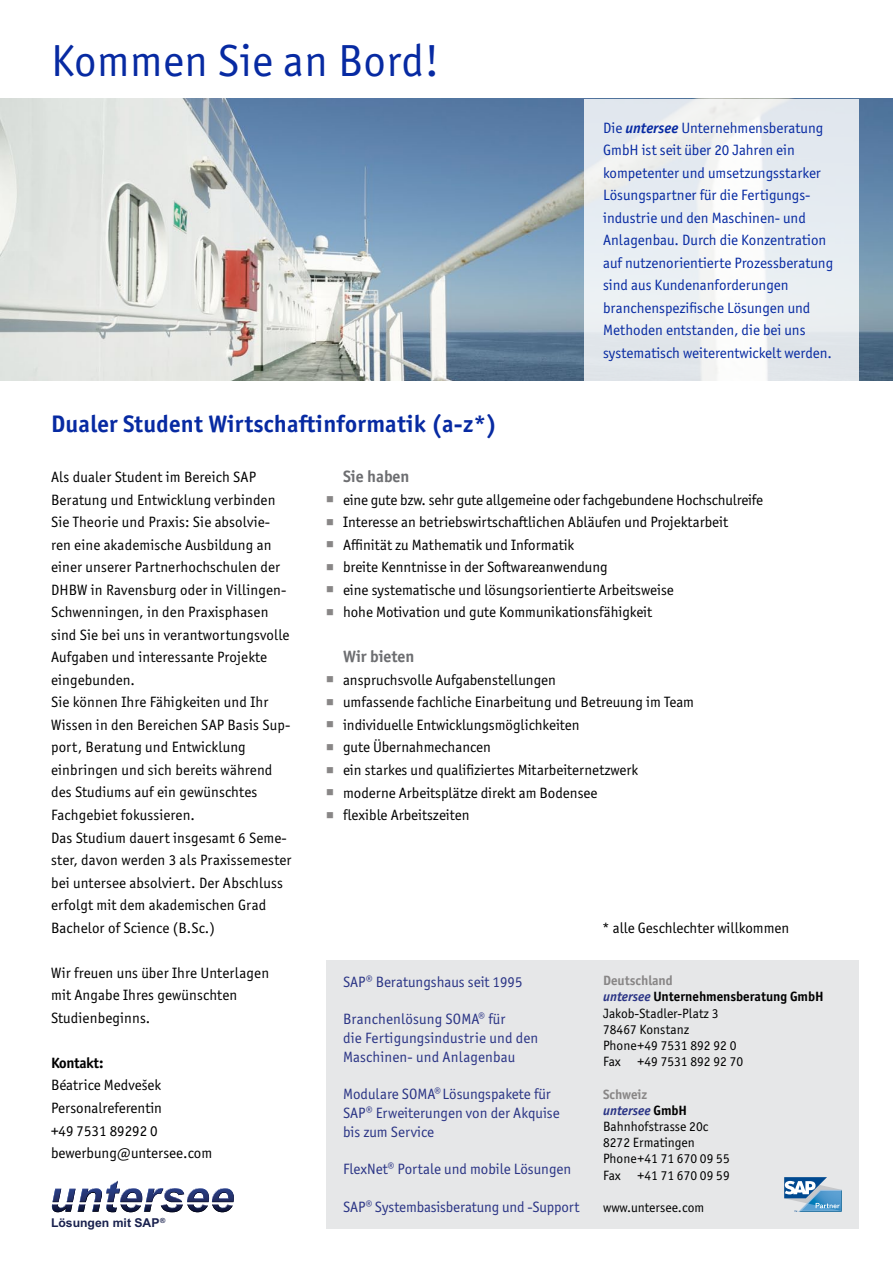
<style>
.page{position:relative;width:893px;height:1263px;background:#fff}
.page>*{position:absolute;margin:0;border:0;box-sizing:border-box;transform-origin:0 0}
.t1{font:45px "Officina Sans ITC Pro";letter-spacing:.01em;color:#072aa2}
.t2{font:700 24px "Officina Sans ITC Pro";letter-spacing:.01em;color:#072aa2}
.t3{font:700 16.5px "Officina Sans ITC Pro";color:#6d6e71}
.t4{font:15px/22.5px "Officina Sans ITC Pro";letter-spacing:.01em;color:#000}
.t5{font:15px/22.5px "Officina Sans ITC Pro";color:#072aa2}
.t6{font:15px/18.8px "Officina Sans ITC Pro";color:#2a3485}
.t7{font:700 15px "Officina Sans ITC Pro";letter-spacing:-.02em;color:#000}
.t8{font:13.5px/16.2px "Officina Sans ITC Pro";color:#000}
.t9{font:700 12.15px "Arial";color:#19214e}
.s1{font-weight:700;font-style:italic}
.s2{font-weight:700;color:#888686}
.s3{font-weight:700;font-style:italic;color:#2a3485}
.s4{font-weight:700}
</style>
<div class="page">
<img style="left:0;top:99px;width:893px;height:282px">
<svg style="left:584px;top:99px;width:275px;height:282px;fill:#e8edf2"></svg>
<div style="left:326px;top:960px;width:533px;height:269px;background:#e6e7e8"></div>
<svg style="left:784px;top:1177px;width:58px;height:35px"></svg>
<svg style="left:52px;top:1181px;width:182px;height:31px"></svg>
<h1 class="t1" style="left:51px;top:35px;width:390px">Kommen Sie an Bord!</h1>
<p class="t5" style="left:603px;top:116px;width:232px">Die <span class="s1">untersee</span> Unternehmensberatung GmbH ist seit über 20 Jahren ein kompetenter und umsetzungsstarker Lösungspartner für die Fertigungs&shy;industrie und den Maschinen- und Anlagenbau. Durch die Konzentration auf nutzenorientierte Prozessberatung sind aus Kundenanforderungen branchenspezifische Lösungen und Methoden entstanden, die bei uns systematisch weiterentwickelt werden.</p>
<h2 class="t2" style="left:51px;top:409px;width:448px">Dualer Student Wirtschaftinformatik (a-z*)</h2>
<p class="t4" style="left:51px;top:466px;width:242px">Als dualer Student im Bereich SAP Beratung und Entwicklung verbinden Sie Theorie und Praxis: Sie absolvie&shy;ren eine akademische Ausbildung an einer unserer Partnerhochschulen der DHBW in Ravensburg oder in Villingen-Schwenningen, in den Praxisphasen sind Sie bei uns in verantwortungsvolle Aufgaben und interessante Projekte eingebunden.<br>Sie können Ihre Fähigkeiten und Ihr Wissen in den Bereichen SAP Basis Sup&shy;port, Beratung und Entwicklung einbringen und sich bereits während des Studiums auf ein gewünschtes Fachgebiet fokussieren.<br>Das Studium dauert insgesamt 6 Seme&shy;ster, davon werden 3 als Praxissemester bei untersee absolviert. Der Abschluss erfolgt mit dem akademischen Grad Bachelor of Science (B.Sc.)</p>
<p class="t4" style="left:51px;top:961px;width:220px">Wir freuen uns über Ihre Unterlagen mit Angabe Ihres gewünschten<br>Studienbeginns.</p>
<p class="t7" style="left:51px;top:1053px;width:54px">Kontakt:</p>
<p class="t4" style="left:51px;top:1074px;width:163px">Béatrice Medvešek<br>Personalreferentin<br>+49 7531 89292 0 bewerbung@untersee.com</p>
<p class="t3" style="left:343px;top:466px;width:68px">Sie haben</p>
<p class="t4" style="left:343px;top:488px;width:422px">eine gute bzw. sehr gute allgemeine oder fachgebundene Hochschulreife Interesse an betriebswirtschaftlichen Abläufen und Projektarbeit Affinität zu Mathematik und Informatik<br>breite Kenntnisse in der Softwareanwendung<br>eine systematische und lösungsorientierte Arbeitsweise<br>hohe Motivation und gute Kommunikationsfähigkeit</p>
<p class="t3" style="left:343px;top:646px;width:73px">Wir bieten</p>
<p class="t4" style="left:343px;top:668px;width:353px">anspruchsvolle Aufgabenstellungen<br>umfassende fachliche Einarbeitung und Betreuung im Team individuelle Entwicklungsmöglichkeiten<br>gute Übernahmechancen<br>ein starkes und qualifiziertes Mitarbeiternetzwerk moderne Arbeitsplätze direkt am Bodensee<br>flexible Arbeitszeiten</p>
<p class="t4" style="left:602px;top:916px;width:189px">* alle Geschlechter willkommen</p>
<p class="t6" style="left:343px;top:972px;width:181px">SAP® Beratungshaus seit 1995</p>
<p class="t6" style="left:343px;top:1010px;width:197px">Branchenlösung SOMA® für<br>die Fertigungsindustrie und den<br>Maschinen- und Anlagenbau</p>
<p class="t6" style="left:343px;top:1085px;width:218px">Modulare SOMA® Lösungspakete für<br>SAP® Erweiterungen von der Akquise bis zum Service</p>
<p class="t6" style="left:343px;top:1160px;width:230px">FlexNet® Portale und mobile Lösungen</p>
<p class="t6" style="left:343px;top:1197px;width:238px">SAP® Systembasisberatung und -Support</p>
<p class="t8" style="left:603px;top:972px;width:222px"><span class="s2">Deutschland<br></span><span class="s3">untersee</span> <span class="s4">Unternehmensberatung GmbH<br></span>Jakob-Stadler-Platz 3<br>78467 Konstanz<br>Phone+49 7531 892 92 0<br>Fax +49 7531 892 92 70</p>
<p class="t8" style="left:603px;top:1086px;width:128px"><span class="s2">Schweiz<br></span><span class="s3">untersee</span> <span class="s4">GmbH<br></span>Bahnhofstrasse 20c<br>8272 Ermatingen<br>Phone+41 71 670 09 55<br>Fax +41 71 670 09 59</p>
<p class="t8" style="left:603px;top:1199px;width:103px">www.untersee.com</p>
<p class="t9" style="left:51px;top:1214px;width:116px">Lösungen mit SAP<sup>®</sup></p>
</div>
